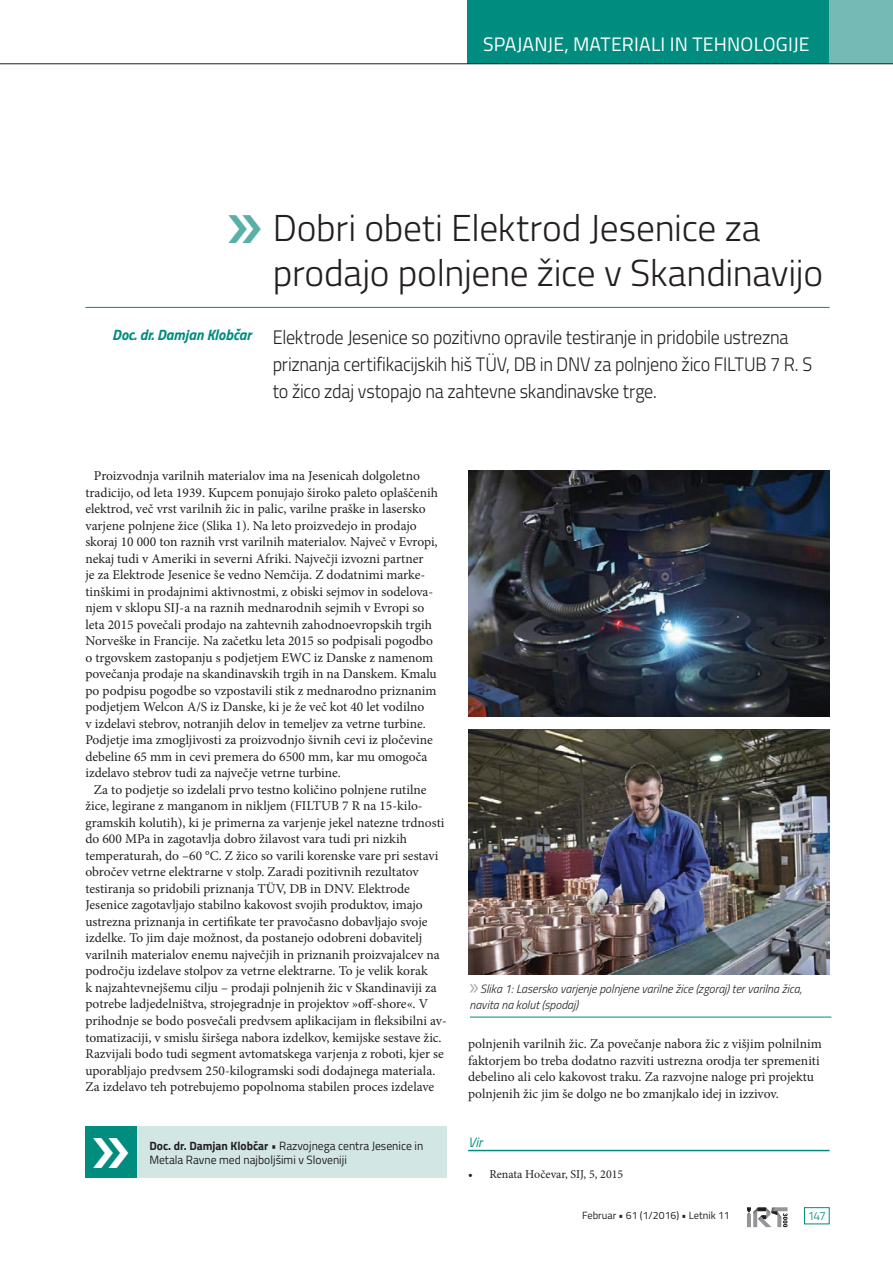
<style>
.page{position:relative;width:893px;height:1263px;background:#fff}
.page>*{position:absolute;margin:0;border:0;box-sizing:border-box;transform-origin:0 0}
.Članek_naslov{font:300 37.5px/45px "Titillium";letter-spacing:-.005em;color:#231f20}
.Članek_naslov-2{font:300 19.5px/27px "Titillium";letter-spacing:-.015em;color:#231f20;scale:.93 1}
.t1{font:19.5px "Titillium";letter-spacing:.01em;color:#fff}
.Avtor_članka{font:italic 700 15px "Titillium";color:#008c7e}
.vsebina_-_body_text{font:13.5px/16.5px "Minion Pro";color:#231f20}
.Viri{font:italic 13.5px "Titillium";color:#008c7e}
.t2{font:italic 300 12px/16.5px "Titillium";color:#231f20}
.O_avtorju{font:12px/14.4px "Titillium";color:#231f20}
.t3{font:12px "Minion Pro";color:#231f20}
.t4{font:300 12px "Titillium";color:#008c7e}
.t5{font:10.5px "Titillium";color:#231f20}
.s1{font-weight:700}
.s2{font-family:"Myriad Pro";font-weight:400;font-style:normal;font-size:22.5px;color:#a8a9ad}
</style>
<div class="page">
<svg style="left:747px;top:1207px;width:40px;height:20px"></svg>
<div style="left:804px;top:1207px;width:26px;height:17px;border:1px solid #008c7e"></div>
<div style="left:829px;top:0;width:64px;height:64px;background:#75bab4"></div>
<div style="left:468px;top:0;width:361px;height:64px;background:#008c7e"></div>
<hr style="left:468px;top:1150px;width:362px;height:1px;background:#008c7e">
<hr style="left:85px;top:307px;width:745px;height:1px;background:#008c7e">
<div style="left:86px;top:1127px;width:361px;height:51px;background:#d2e7e4"></div>
<div style="left:86px;top:1127px;width:51px;height:51px;background:#008c7e"></div>
<img style="left:468px;top:471px;width:362px;height:245px">
<img style="left:468px;top:729px;width:362px;height:246px">
<hr style="left:470px;top:1017px;width:361px;height:1px;background:#008c7e">
<hr style="left:0;top:63px;width:893px;height:1px;background:#231f20">
<h2 class="t1" style="left:483px;top:30px;width:328px">SPAJANJE, MATERIALI IN TEHNOLOGIJE</h2>
<p class="Avtor_članka" style="left:112px;top:323px;width:141px">Doc. dr. Damjan Klobčar</p>
<p class="Članek_naslov" style="left:273px;top:203px;width:552px">Dobri obeti Elektrod Jesenice za prodajo polnjene žice v Skandinavijo</p>
<p class="Članek_naslov-2" style="left:273px;top:322px;width:582px">Elektrode Jesenice so pozitivno opravile testiranje in pridobile ustrezna priznanja certifikacijskih hiš TÜV, DB in DNV za polnjeno žico FILTUB 7 R. S to žico zdaj vstopajo na zahtevne skandinavske trge.</p>
<p class="vsebina_-_body_text" style="left:85px;top:468px;width:354px;text-indent:9px">Proizvodnja varilnih materialov ima na Jesenicah dolgoletno tradicijo, od leta 1939. Kupcem ponujajo široko paleto oplaščenih elektrod, več vrst varilnih žic in palic, varilne praške in lasersko varjene polnjene žice (Slika 1). Na leto proizvedejo in prodajo skoraj 10 000 ton raznih vrst varilnih materialov. Največ v Evropi, nekaj tudi v Ameriki in severni Afriki. Največji izvozni partner<br>je za Elektrode Jesenice še vedno Nemčija. Z dodatnimi marke&shy;tinškimi in prodajnimi aktivnostmi, z obiski sejmov in sodelova&shy;njem v sklopu SIJ-a na raznih mednarodnih sejmih v Evropi so leta 2015 povečali prodajo na zahtevnih zahodnoevropskih trgih Norveške in Francije. Na začetku leta 2015 so podpisali pogodbo o trgovskem zastopanju s podjetjem EWC iz Danske z namenom povečanja prodaje na skandinavskih trgih in na Danskem. Kmalu po podpisu pogodbe so vzpostavili stik z mednarodno priznanim podjetjem Welcon A/S iz Danske, ki je že več kot 40 let vodilno<br>v izdelavi stebrov, notranjih delov in temeljev za vetrne turbine.<br>Podjetje ima zmogljivosti za proizvodnjo šivnih cevi iz pločevine debeline 65 mm in cevi premera do 6500 mm, kar mu omogoča izdelavo stebrov tudi za največje vetrne turbine.</p>
<p class="vsebina_-_body_text" style="left:85px;top:781px;width:363px;text-indent:9px">Za to podjetje so izdelali prvo testno količino polnjene rutilne žice, legirane z manganom in nikljem (FILTUB 7 R na 15-kilo&shy;gramskih kolutih), ki je primerna za varjenje jekel natezne trdnosti do 600 MPa in zagotavlja dobro žilavost vara tudi pri nizkih temperaturah, do –60 °C. Z žico so varili korenske vare pri sestavi obročev vetrne elektrarne v stolp. Zaradi pozitivnih rezultatov testiranja so pridobili priznanja TÜV, DB in DNV. Elektrode Jesenice zagotavljajo stabilno kakovost svojih produktov, imajo ustrezna priznanja in certifikate ter pravočasno dobavljajo svoje izdelke. To jim daje možnost, da postanejo odobreni dobavitelj varilnih materialov enemu največjih in priznanih proizvajalcev na področju izdelave stolpov za vetrne elektrarne. To je velik korak<br>k najzahtevnejšemu cilju – prodaji polnjenih žic v Skandinaviji za potrebe ladjedelništva, strojegradnje in projektov »off-shore«. V prihodnje se bodo posvečali predvsem aplikacijam in fleksibilni av&shy;tomatizaciji, v smislu širšega nabora izdelkov, kemijske sestave žic.<br>Razvijali bodo tudi segment avtomatskega varjenja z roboti, kjer se uporabljajo predvsem 250-kilogramski sodi dodajnega materiala.<br>Za izdelavo teh potrebujemo popolnoma stabilen proces izdelave</p>
<p class="O_avtorju" style="left:149px;top:1138px;width:275px"><span class="s1">Doc. dr. Damjan Klobčar</span> • Razvojnega centra Jesenice in<br>Metala Ravne med najboljšimi v Sloveniji</p>
<p class="t2" style="left:469px;top:980px;width:334px"><span class="s2">»</span>Slika 1: Lasersko varjenje polnjene varilne žice (zgoraj) ter varilna žica, navita na kolut (spodaj)</p>
<p class="vsebina_-_body_text" style="left:468px;top:1035px;width:355px">polnjenih varilnih žic. Za povečanje nabora žic z višjim polnilnim faktorjem bo treba dodatno razviti ustrezna orodja ter spremeniti debelino ali celo kakovost traku. Za razvojne naloge pri projektu polnjenih žic jim še dolgo ne bo zmanjkalo idej in izzivov.</p>
<p class="Viri" style="left:468px;top:1132px;width:16px">Vir</p>
<p class="t3" style="left:468px;top:1166px;width:157px">• Renata Hočevar, SIJ, 5, 2015</p>
<p class="t5" style="left:582px;top:1208px;width:149px">Februar • 61 (1/2016) • Letnik 11</p>
<p class="t4" style="left:808px;top:1207px;width:19px">147</p>
</div>
